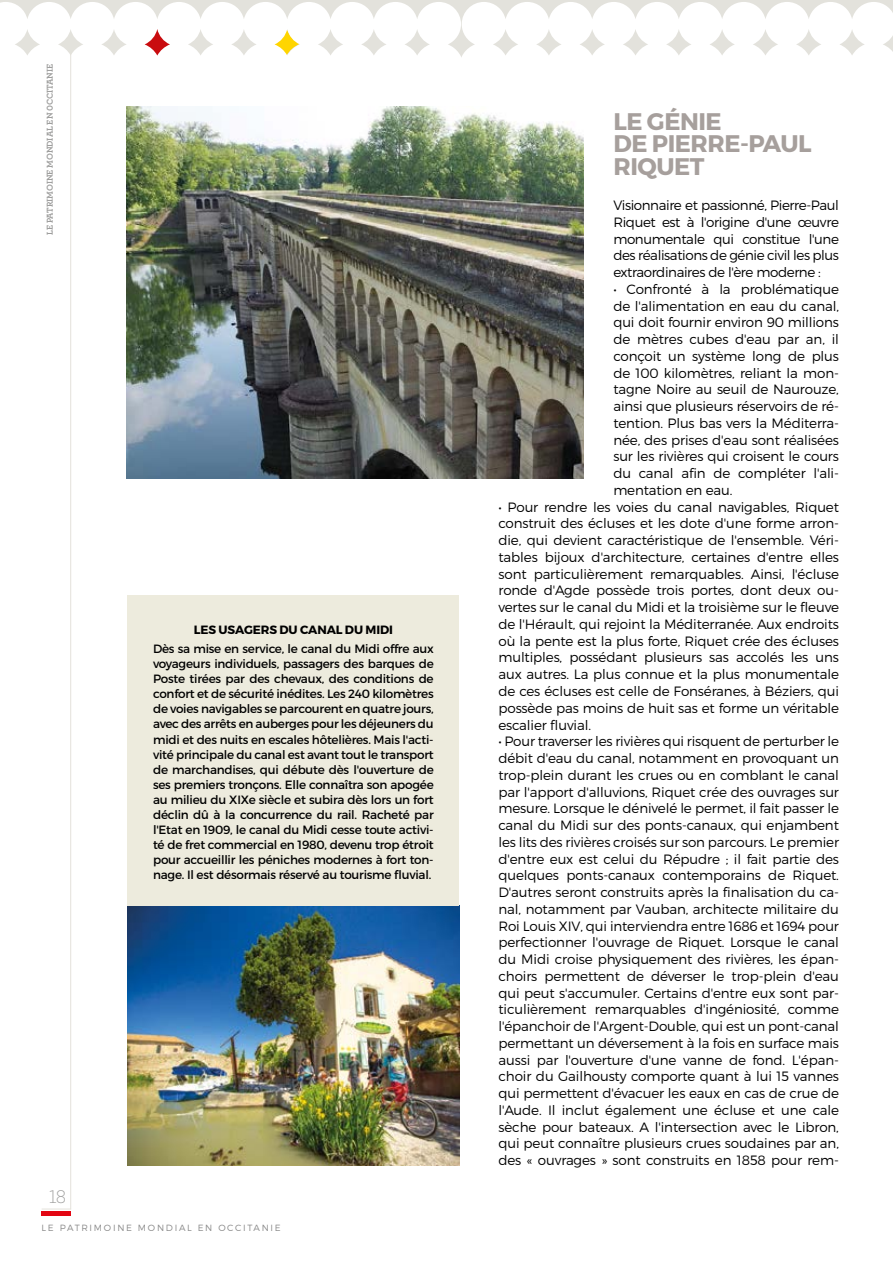
<style>
.page{position:relative;width:893px;height:1263px;background:#fff}
.page>*{position:absolute;margin:0;border:0;box-sizing:border-box;transform-origin:0 0}
.t1{font:700 24px/22.8px "Montserrat";letter-spacing:-.02em;color:#a69f9c}
.t2{font:300 19.2px "Archer";color:#9d9d9c}
.t3{font:300 13.5px/16.8px "Montserrat";letter-spacing:-.01em;color:#000;text-align:justify}
.t4{font:12px/15px "Montserrat";letter-spacing:-.02em;color:#000;text-align:justify}
.t5{font:700 12px "Montserrat";letter-spacing:-.01em;color:#000}
.t6{font:300 9px "Montserrat";letter-spacing:.19em;color:#878787}
.t7{font:700 9px "Archer";letter-spacing:-.01em;color:#9d9d9c}
</style>
<div class="page">
<img style="left:128px;top:906px;width:331px;height:259px">
<div style="left:0;top:0;width:893px;height:93px;background:#e3e2dc"></div>
<svg style="left:464px;top:2px;width:429px;height:91px;background:#fbfbfb"></svg>
<svg style="left:0;top:2px;width:464px;height:91px;background:#fbfaf8"></svg>
<hr style="left:42px;top:1212px;width:29px;height:4px;background:#e30613">
<hr style="left:70px;top:52px;width:1px;height:1157px;background:#e4e2db">
<svg style="left:42px;top:1209px;width:29px;height:1px"></svg>
<img style="left:126px;top:106px;width:458px;height:373px">
<div style="left:128px;top:595px;width:331px;height:311px;background:#edebdd"></div>
<p class="t7" style="left:43px;top:235px;width:173px;rotate:-90deg">LE PATRIMOINE MONDIAL EN 0CCITANIE</p>
<p class="t5" style="left:194px;top:622px;width:201px">LES USAGERS DU CANAL DU MIDI</p>
<p class="t4" style="left:153px;top:642px;width:282px">Dès sa mise en service, le canal du Midi offre aux voyageurs individuels, passagers des barques de Poste tirées par des chevaux, des conditions de confort et de sécurité inédites. Les 240 kilomètres de voies navigables se parcourent en quatre jours, avec des arrêts en auberges pour les déjeuners du midi et des nuits en escales hôtelières. Mais l'acti&shy;vité principale du canal est avant tout le transport de marchandises, qui débute dès l'ouverture de ses premiers tronçons. Elle connaîtra son apogée au milieu du XIXe siècle et subira dès lors un fort déclin dû à la concurrence du rail. Racheté par l'Etat en 1909, le canal du Midi cesse toute activi&shy;té de fret commercial en 1980, devenu trop étroit pour accueillir les péniches modernes à fort ton&shy;nage. Il est désormais réservé au tourisme fluvial.</p>
<h2 class="t2" style="left:49px;top:1184px;width:19px">18</h2>
<p class="t6" style="left:42px;top:1222px;width:241px">LE PATRIMOINE MONDIAL EN OCCITANIE</p>
<h1 class="t1" style="left:613px;top:110px;width:200px">LE GÉNIE<br>DE PIERRE-PAUL<br>RIQUET</h1>
<p class="t3" style="left:613px;top:197px;width:227px">Visionnaire et passionné, Pierre-Paul Riquet est à l'origine d'une œuvre monumentale qui constitue l'une des réalisations de génie civil les plus extraordinaires de l'ère moderne :</p>
<p class="t3" style="left:613px;top:280px;width:227px">• Confronté à la problématique de l'alimentation en eau du canal, qui doit fournir environ 90 millions de mètres cubes d'eau par an, il conçoit un système long de plus de 100 kilomètres, reliant la mon&shy;tagne Noire au seuil de Naurouze, ainsi que plusieurs réservoirs de ré&shy;tention. Plus bas vers la Méditerra&shy;née, des prises d'eau sont réalisées sur les rivières qui croisent le cours du canal afin de compléter l'ali&shy;mentation en eau.</p>
<p class="t3" style="left:498px;top:498px;width:342px">• Pour rendre les voies du canal navigables, Riquet construit des écluses et les dote d'une forme arron&shy;die, qui devient caractéristique de l'ensemble. Véri&shy;tables bijoux d'architecture, certaines d'entre elles sont particulièrement remarquables. Ainsi, l'écluse ronde d'Agde possède trois portes, dont deux ou&shy;vertes sur le canal du Midi et la troisième sur le fleuve de l'Hérault, qui rejoint la Méditerranée. Aux endroits où la pente est la plus forte, Riquet crée des écluses multiples, possédant plusieurs sas accolés les uns aux autres. La plus connue et la plus monumentale de ces écluses est celle de Fonséranes, à Béziers, qui possède pas moins de huit sas et forme un véritable escalier fluvial.</p>
<p class="t3" style="left:498px;top:733px;width:342px">• Pour traverser les rivières qui risquent de perturber le débit d'eau du canal, notamment en provoquant un trop-plein durant les crues ou en comblant le canal par l'apport d'alluvions, Riquet crée des ouvrages sur mesure. Lorsque le dénivelé le permet, il fait passer le canal du Midi sur des ponts-canaux, qui enjambent les lits des rivières croisés sur son parcours. Le premier d'entre eux est celui du Répudre ; il fait partie des quelques ponts-canaux contemporains de Riquet.<br>D'autres seront construits après la finalisation du ca&shy;nal, notamment par Vauban, architecte militaire du Roi Louis XIV, qui interviendra entre 1686 et 1694 pour perfectionner l'ouvrage de Riquet. Lorsque le canal du Midi croise physiquement des rivières, les épan&shy;choirs permettent de déverser le trop-plein d'eau qui peut s'accumuler. Certains d'entre eux sont par&shy;ticulièrement remarquables d'ingéniosité, comme l'épanchoir de l'Argent-Double, qui est un pont-canal permettant un déversement à la fois en surface mais aussi par l'ouverture d'une vanne de fond. L'épan&shy;choir du Gailhousty comporte quant à lui 15 vannes qui permettent d'évacuer les eaux en cas de crue de l'Aude. Il inclut également une écluse et une cale sèche pour bateaux. A l'intersection avec le Libron, qui peut connaître plusieurs crues soudaines par an, des « ouvrages » sont construits en 1858 pour rem-</p>
</div>
